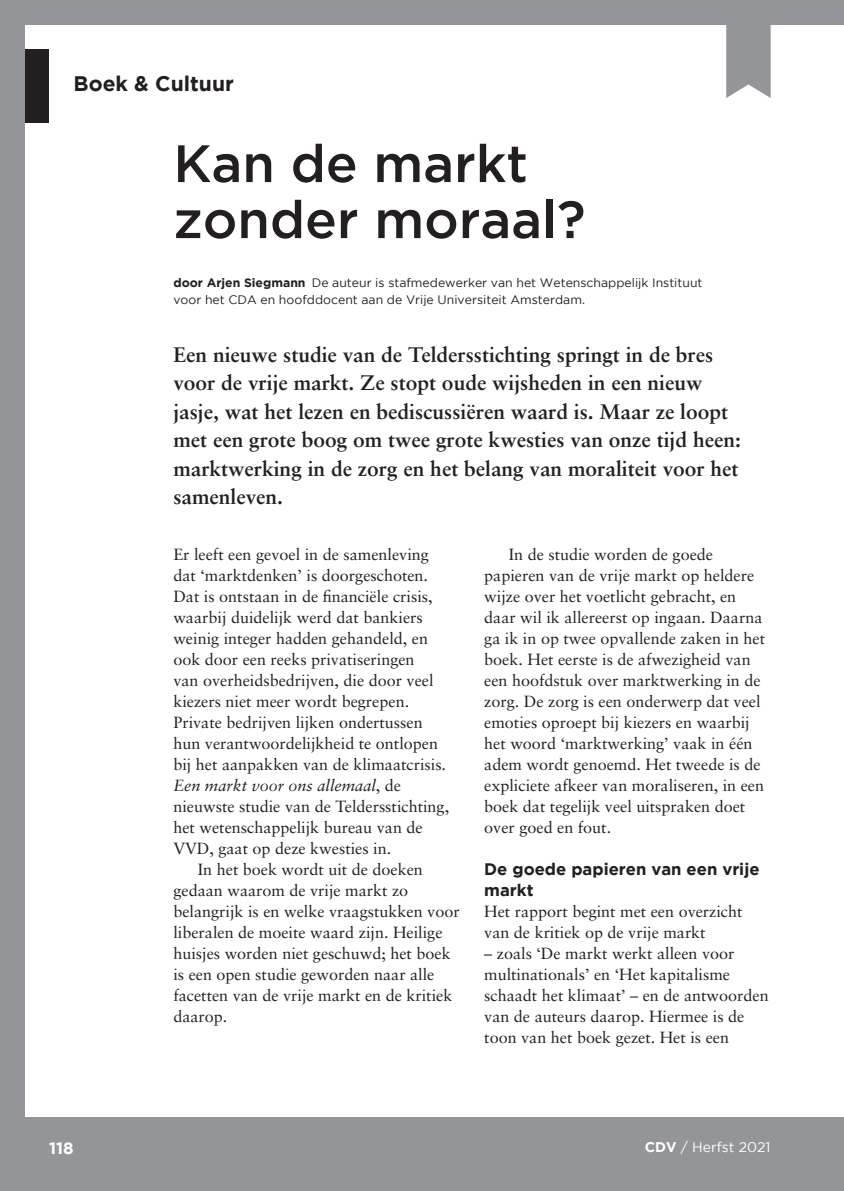
<style>
.page{position:relative;width:844px;height:1191px;background:#fff}
.page>*{position:absolute;margin:0;border:0;box-sizing:border-box;transform-origin:0 0}
.t1{font:500 52.5px/56px "Gotham";color:#231f20}
.t2{font:700 21px/28.3px "Sabon LT";color:#231f20}
.t3{font:700 21px "Gotham";color:#231f20}
.t4{font:700 16.62px/21px "Gotham";color:#231f20}
.t5{font:700 16.62px "Gotham";color:#fff}
.t6{font:16.1px/21px "Sabon LT";color:#231f20}
.t7{font:italic 16.1px "Sabon LT";color:#231f20}
.t8{font:14px "Gotham";color:#fff}
.t9{font:12.25px/16.6px "Gotham";color:#231f20}
.s1{font-weight:700}
.s2{font-style:normal}
</style>
<div class="page">
<svg style="left:726px;top:24px;width:44px;height:74px;background:#9d9fa2"></svg>
<div style="left:0;top:49px;width:49px;height:73px;background:#231f20"></div>
<div style="left:0;top:1117px;width:843px;height:74px;background:#939598"></div>
<div style="left:0;top:0;width:843px;height:24px;background:#939598"></div>
<div style="left:0;top:0;width:24px;height:1191px;background:#939598"></div>
<h2 class="t3" style="left:73px;top:71px;width:162px">Boek &amp; Cultuur</h2>
<h1 class="t1" style="left:173px;top:134px;width:413px">Kan de markt zonder moraal?</h1>
<p class="t9" style="left:173px;top:274px;width:530px"><span class="s1">door Arjen Siegmann</span> De auteur is stafmedewerker van het Wetenschappelijk Instituut voor het CDA en hoofddocent aan de Vrije Universiteit Amsterdam.</p>
<p class="t2" style="left:173px;top:340px;width:569px">Een nieuwe studie van de Teldersstichting springt in de bres voor de vrije markt. Ze stopt oude wijsheden in een nieuw jasje, wat het lezen en bediscussiëren waard is. Maar ze loopt met een grote boog om twee grote kwesties van onze tijd heen: marktwerking in de zorg en het belang van moraliteit voor het samenleven.</p>
<p class="t6" style="left:173px;top:544px;width:257px">Er leeft een gevoel in de samenleving</p>
<p class="t6" style="left:173px;top:565px;width:256px">dat ‘marktdenken’ is doorgeschoten.</p>
<p class="t6" style="left:173px;top:586px;width:261px">Dat is ontstaan in de financiële crisis,</p>
<p class="t6" style="left:173px;top:607px;width:251px">waarbij duidelijk werd dat bankiers</p>
<p class="t6" style="left:173px;top:628px;width:256px">weinig integer hadden gehandeld, en</p>
<p class="t6" style="left:173px;top:649px;width:243px">ook door een reeks privatiseringen</p>
<p class="t6" style="left:173px;top:670px;width:261px">van overheidsbedrijven, die door veel</p>
<p class="t6" style="left:173px;top:691px;width:237px">kiezers niet meer wordt begrepen.</p>
<p class="t6" style="left:173px;top:712px;width:251px">Private bedrijven lijken ondertussen</p>
<p class="t6" style="left:173px;top:733px;width:266px">hun verantwoordelijkheid te ontlopen</p>
<p class="t6" style="left:173px;top:754px;width:274px">bij het aanpakken van de klimaatcrisis.</p>
<p class="t7" style="left:173px;top:776px;width:229px">Een markt voor ons allemaal<span class="s2">, de</span></p>
<p class="t6" style="left:173px;top:796px;width:277px">nieuwste studie van de Teldersstichting,</p>
<p class="t6" style="left:173px;top:817px;width:251px">het wetenschappelijk bureau van de</p>
<p class="t6" style="left:173px;top:838px;width:219px">VVD, gaat op deze kwesties in.</p>
<p class="t6" style="left:198px;top:859px;width:226px">In het boek wordt uit de doeken</p>
<p class="t6" style="left:173px;top:880px;width:236px">gedaan waarom de vrije markt zo</p>
<p class="t6" style="left:173px;top:901px;width:288px">belangrijk is en welke vraagstukken voor</p>
<p class="t6" style="left:173px;top:922px;width:270px">liberalen de moeite waard zijn. Heilige</p>
<p class="t6" style="left:173px;top:943px;width:279px">huisjes worden niet geschuwd; het boek</p>
<p class="t6" style="left:173px;top:964px;width:262px">is een open studie geworden naar alle</p>
<p class="t6" style="left:173px;top:985px;width:280px">facetten van de vrije markt en de kritiek</p>
<p class="t6" style="left:173px;top:1006px;width:55px">daarop.</p>
<p class="t6" style="left:484px;top:544px;width:282px;text-indent:25px">In de studie worden de goede papieren van de vrije markt op heldere wijze over het voetlicht gebracht, en daar wil ik allereerst op ingaan. Daarna ga ik in op twee opvallende zaken in het boek. Het eerste is de afwezigheid van een hoofdstuk over marktwerking in de zorg. De zorg is een onderwerp dat veel emoties oproept bij kiezers en waarbij het woord ‘marktwerking’ vaak in één adem wordt genoemd. Het tweede is de expliciete afkeer van moraliseren, in een boek dat tegelijk veel uitspraken doet over goed en fout.</p>
<p class="t4" style="left:484px;top:858px;width:277px">De goede papieren van een vrije markt</p>
<p class="t6" style="left:484px;top:901px;width:260px">Het rapport begint met een overzicht van de kritiek op de vrije markt</p>
<p class="t6" style="left:484px;top:943px;width:286px">– zoals ‘De markt werkt alleen voor multinationals’ en ‘Het kapitalisme schaadt het klimaat’ – en de antwoorden van de auteurs daarop. Hiermee is de toon van het boek gezet. Het is een</p>
<p class="t5" style="left:49px;top:1138px;width:26px">118</p>
<p class="t8" style="left:644px;top:1138px;width:127px"><span class="s1">CDV</span> / Herfst 2021</p>
</div>
